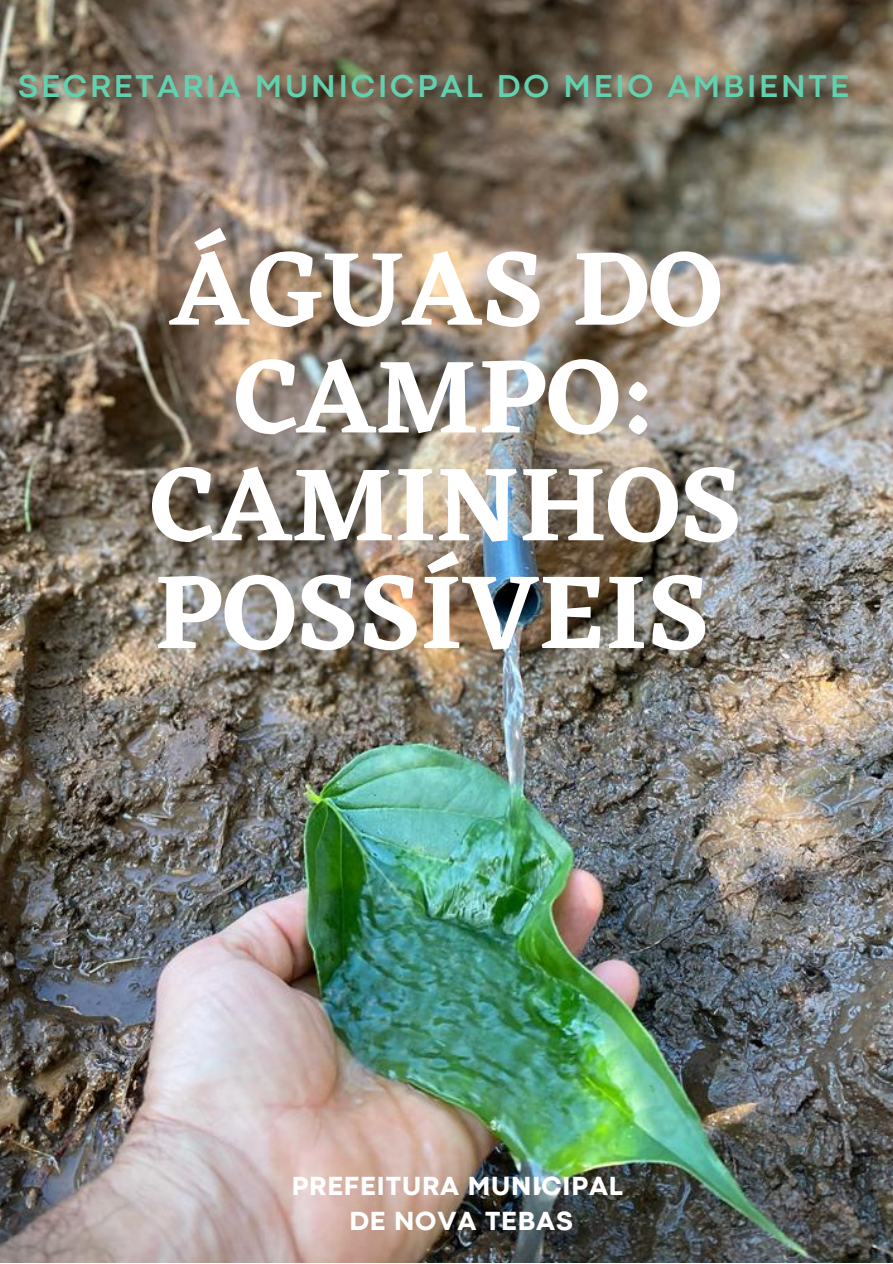
<style>
.page{position:relative;width:893px;height:1264px;background:#fff}
.page>*{position:absolute;margin:0;border:0;box-sizing:border-box;transform-origin:0 0}
.t1{font:600 108px/107.7px "Eczar";color:#fff;text-align:center}
.t2{font:700 33px "Codec Pro";letter-spacing:.09em;color:#63d1b0}
.t3{font:800 27.3px "Codec Pro";letter-spacing:.035em;color:#fff}
</style>
<div class="page">
<img style="left:0;top:0;width:892px;height:1262px">
<p class="t2" style="left:18px;top:74px;width:832px">SECRETARIA MUNICICPAL DO MEIO AMBIENTE</p>
<p class="t1" style="left:151px;top:233px;width:592px">ÁGUAS DO<br>CAMPO:<br>CAMINHOS<br>POSSÍVEIS</p>
<p class="t3" style="left:292px;top:1176px;width:333px">PREFEITURA MUNICIPAL</p>
<p class="t3" style="left:349px;top:1211px;width:225px">DE NOVA TEBAS</p>
</div>
